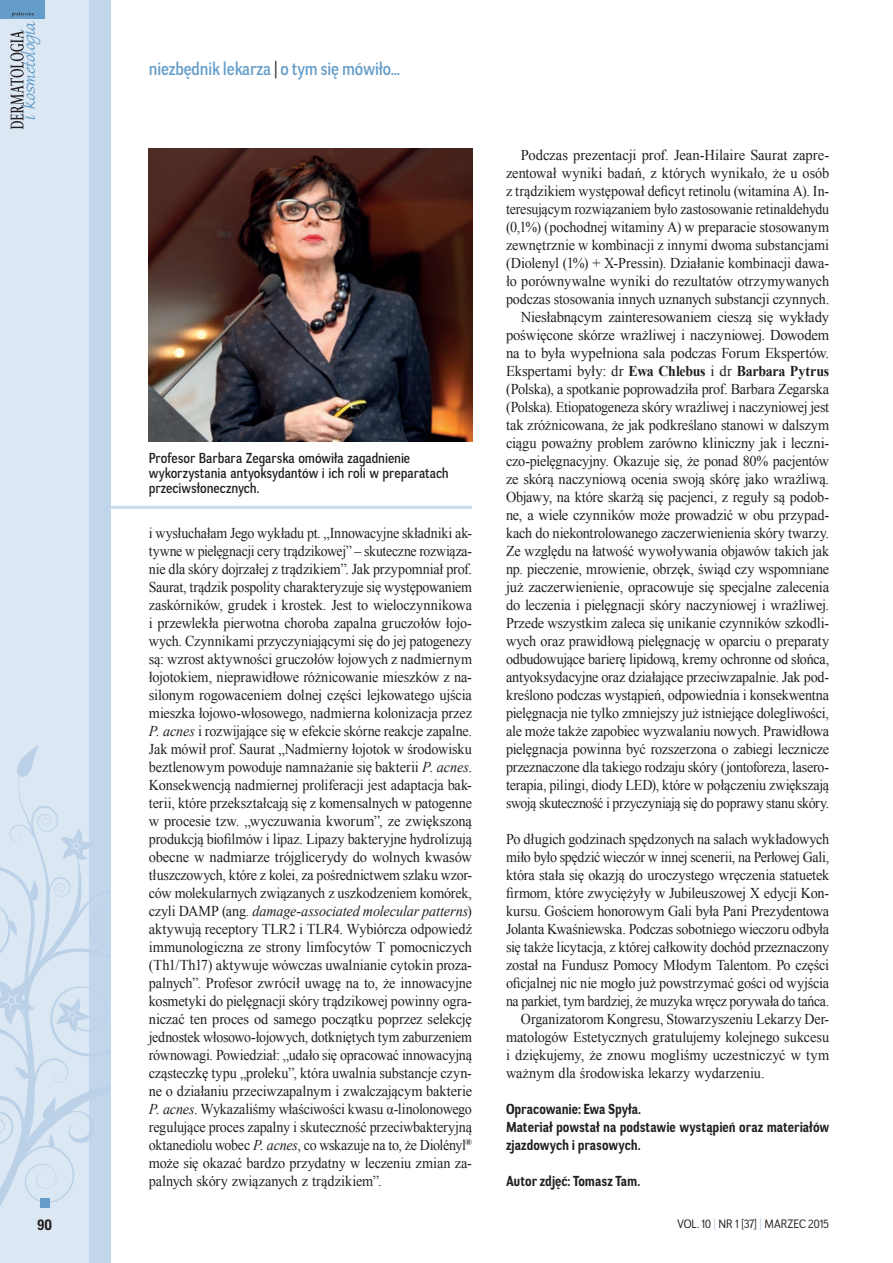
<style>
.page{position:relative;width:893px;height:1263px;background:#fff}
.page>*{position:absolute;margin:0;border:0;box-sizing:border-box;transform-origin:0 0}
.t1{font:18px "Negotiate Rg";letter-spacing:-.01em;color:#649dca;scale:.9 1}
.t2{font:15px/18px "Times New Roman";letter-spacing:-.015em;color:#231f20;text-align:justify;scale:.93 1}
.t3{font:15px/18px "Times New Roman";letter-spacing:-.015em;color:#231f20;text-align:right}
.t4{font:15px "Times New Roman";letter-spacing:-.015em;color:#231f20;scale:.95 1}
.t5{font:15px "Times New Roman";letter-spacing:-.015em;color:#231f20;scale:.94 1}
.t6{font:15px "Times New Roman";letter-spacing:-.015em;color:#231f20;scale:.92 1}
.t7{font:15px "Times New Roman";letter-spacing:-.015em;color:#231f20;scale:.96 1}
.t8{font:700 15px "Negotiate Rg";color:#231f20;scale:.95 1}
.t9{font:700 14.25px/18px "Negotiate Rg";letter-spacing:-.005em;color:#231f20;scale:.9 1}
.t10{font:14.25px/15px "Negotiate Rg";letter-spacing:-.005em;color:#231f20;scale:.9 1}
.t11{font:12px "Negotiate Bk";letter-spacing:.005em;color:#231f20;scale:.95 1}
.s1{color:#231f20}
.s2{font-style:italic}
.s3{font-weight:700}
.s4{color:#abc6e2}
</style>
<div class="page">
<div style="left:0;top:0;width:111px;height:1263px;background:#dbe7f3"></div>
<div style="left:89px;top:0;width:22px;height:1263px;background:#c2d6eb"></div>
<div style="left:0;top:0;width:45px;height:18px;background:#649dca"></div>
<svg style="left:10px;top:12px;width:31px;height:117px"></svg>
<svg style="left:0;top:745px;width:89px;height:461px"></svg>
<img style="left:149px;top:148px;width:323px;height:293px">
<hr style="left:111px;top:506px;width:361px;height:3px;background:#c9daed">
<div style="left:40px;top:1198px;width:10px;height:10px;background:#649dca"></div>
<p class="t8" style="left:37px;top:1216px;width:17px">90</p>
<p class="t1" style="left:149px;top:59px;width:281px">niezbędnik lekarza <span class="s1">|</span> o tym się mówiło...</p>
<p class="t10" style="left:149px;top:451px;width:335px">Profesor Barbara Zegarska omówiła zagadnienie wykorzystania antyoksydantów i ich roli w preparatach przeciwsłonecznych.</p>
<p class="t2" style="left:149px;top:524px;width:349px">i wysłuchałam Jego wykładu pt. „Innowacyjne składniki ak&shy;tywne w pielęgnacji cery trądzikowej” – skuteczne rozwiąza&shy;nie dla skóry dojrzałej z trądzikiem”. Jak przypomniał prof.<br>Saurat, trądzik pospolity charakteryzuje się występowaniem zaskórników, grudek i krostek. Jest to wieloczynnikowa i przewlekła pierwotna choroba zapalna gruczołów łojo&shy;wych. Czynnikami przyczyniającymi się do jej patogenezy są: wzrost aktywności gruczołów łojowych z nadmiernym łojotokiem, nieprawidłowe różnicowanie mieszków z na&shy;silonym rogowaceniem dolnej części lejkowatego ujścia mieszka łojowo-włosowego, nadmierna kolonizacja przez <span class="s2">P. acnes</span> i rozwijające się w efekcie skórne reakcje zapalne.<br>Jak mówił prof. Saurat „Nadmierny łojotok w środowisku beztlenowym powoduje namnażanie się bakterii <span class="s2">P. acnes</span>.<br>Konsekwencją nadmiernej proliferacji jest adaptacja bak&shy;terii, które przekształcają się z komensalnych w patogenne w procesie tzw. „wyczuwania kworum”, ze zwiększoną produkcją biofilmów i lipaz. Lipazy bakteryjne hydrolizują obecne w nadmiarze trójglicerydy do wolnych kwasów tłuszczowych, które z kolei, za pośrednictwem szlaku wzor&shy;ców molekularnych związanych z uszkodzeniem komórek, czyli DAMP (ang. <span class="s2">damage-associated molecular patterns</span>) aktywują receptory TLR2 i TLR4. Wybiórcza odpowiedź immunologiczna ze strony limfocytów T pomocniczych (Th1/Th17) aktywuje wówczas uwalnianie cytokin proza&shy;palnych”. Profesor zwrócił uwagę na to, że innowacyjne kosmetyki do pielęgnacji skóry trądzikowej powinny ogra&shy;niczać ten proces od samego początku poprzez selekcję jednostek włosowo-łojowych, dotkniętych tym zaburzeniem równowagi. Powiedział: „udało się opracować innowacyjną cząsteczkę typu „proleku”, która uwalnia substancje czyn&shy;ne o działaniu przeciwzapalnym i zwalczającym bakterie <span class="s2">P. acnes</span>. Wykazaliśmy właściwości kwasu α-linolonowego regulujące proces zapalny i skuteczność przeciwbakteryjną oktanediolu wobec <span class="s2">P. acnes</span>, co wskazuje na to, że Diolényl<sup>® </sup>może się okazać bardzo przydatny w leczeniu zmian za&shy;palnych skóry związanych z trądzikiem”.</p>
<p class="t3" style="left:506px;top:146px;width:325px">Podczas prezentacji prof. Jean-Hilaire Saurat zapre&shy;zentował wyniki badań, z których wynikało, że u osób z trądzikiem występował deficyt retinolu (witamina A). In&shy;teresującym rozwiązaniem było zastosowanie retinaldehydu (0,1%) (pochodnej witaminy A) w preparacie stosowanym zewnętrznie w kombinacji z innymi dwoma substancjami (Diolenyl (1%) + X-Pressin). Działanie kombinacji dawa&shy;ło porównywalne wyniki do rezultatów otrzymywanych podczas stosowania innych uznanych substancji czynnych.<br>Niesłabnącym zainteresowaniem cieszą się wykłady poświęcone skórze wrażliwej i naczyniowej. Dowodem na to była wypełniona sala podczas Forum Ekspertów.<br>Ekspertami były: dr <span class="s3">Ewa Chlebus</span> i dr <span class="s3">Barbara Pytrus </span>(Polska), a spotkanie poprowadziła prof. Barbara Zegarska (Polska). Etiopatogeneza skóry wrażliwej i naczyniowej jest tak zróżnicowana, że jak podkreślano stanowi w dalszym ciągu poważny problem zarówno kliniczny jak i leczni&shy;czo-pielęgnacyjny. Okazuje się, że ponad 80% pacjentów ze skórą naczyniową ocenia swoją skórę jako wrażliwą.<br>Objawy, na które skarżą się pacjenci, z reguły są podob&shy;ne, a wiele czynników może prowadzić w obu przypad&shy;kach do niekontrolowanego zaczerwienienia skóry twarzy.<br>Ze względu na łatwość wywoływania objawów takich jak np. pieczenie, mrowienie, obrzęk, świąd czy wspomniane już zaczerwienienie, opracowuje się specjalne zalecenia do leczenia i pielęgnacji skóry naczyniowej i wrażliwej.<br>Przede wszystkim zaleca się unikanie czynników szkodli&shy;wych oraz prawidłową pielęgnację w oparciu o preparaty odbudowujące barierę lipidową, kremy ochronne od słońca, antyoksydacyjne oraz działające przeciwzapalnie. Jak pod&shy;kreślono podczas wystąpień, odpowiednia i konsekwentna pielęgnacja nie tylko zmniejszy już istniejące dolegliwości, ale może także zapobiec wyzwalaniu nowych. Prawidłowa pielęgnacja powinna być rozszerzona o zabiegi lecznicze przeznaczone dla takiego rodzaju skóry (jontoforeza, lasero&shy;terapia, pilingi, diody LED), które w połączeniu zwiększają swoją skuteczność i przyczyniają się do poprawy stanu skóry.</p>
<p class="t4" style="left:506px;top:829px;width:342px">Po długich godzinach spędzonych na salach wykładowych</p>
<p class="t2" style="left:506px;top:848px;width:349px">miło było spędzić wieczór w innej scenerii, na Perłowej Gali,</p>
<p class="t4" style="left:506px;top:865px;width:342px">która stała się okazją do uroczystego wręczenia statuetek</p>
<p class="t4" style="left:506px;top:883px;width:342px">firmom, które zwyciężyły w Jubileuszowej X edycji Kon-</p>
<p class="t4" style="left:506px;top:901px;width:342px">kursu. Gościem honorowym Gali była Pani Prezydentowa</p>
<p class="t5" style="left:506px;top:919px;width:345px">Jolanta Kwaśniewska. Podczas sobotniego wieczoru odbyła</p>
<p class="t5" style="left:506px;top:937px;width:345px">się także licytacja, z której całkowity dochód przeznaczony</p>
<p class="t4" style="left:506px;top:955px;width:342px">został na Fundusz Pomocy Młodym Talentom. Po części</p>
<p class="t4" style="left:506px;top:973px;width:342px">oficjalnej nic nie mogło już powstrzymać gości od wyjścia</p>
<p class="t6" style="left:506px;top:991px;width:353px">na parkiet, tym bardziej, że muzyka wręcz porywała do tańca.</p>
<p class="t2" style="left:521px;top:1010px;width:333px">Organizatorom Kongresu, Stowarzyszeniu Lekarzy Der-</p>
<p class="t4" style="left:506px;top:1027px;width:342px">matologów Estetycznych gratulujemy kolejnego sukcesu</p>
<p class="t7" style="left:506px;top:1045px;width:338px">i dziękujemy, że znowu mogliśmy uczestniczyć w tym</p>
<p class="t4" style="left:506px;top:1063px;width:274px">ważnym dla środowiska lekarzy wydarzeniu.</p>
<p class="t9" style="left:506px;top:1100px;width:361px">Opracowanie: Ewa Spyła.<br>Materiał powstał na podstawie wystąpień oraz materiałów zjazdowych i prasowych.</p>
<p class="t9" style="left:506px;top:1172px;width:150px">Autor zdjęć: Tomasz Tam.</p>
<p class="t11" style="left:677px;top:1216px;width:161px">VOL. 10 <span class="s4">|</span> NR 1 [37] <span class="s4">|</span> MARZEC 2015</p>
</div>
